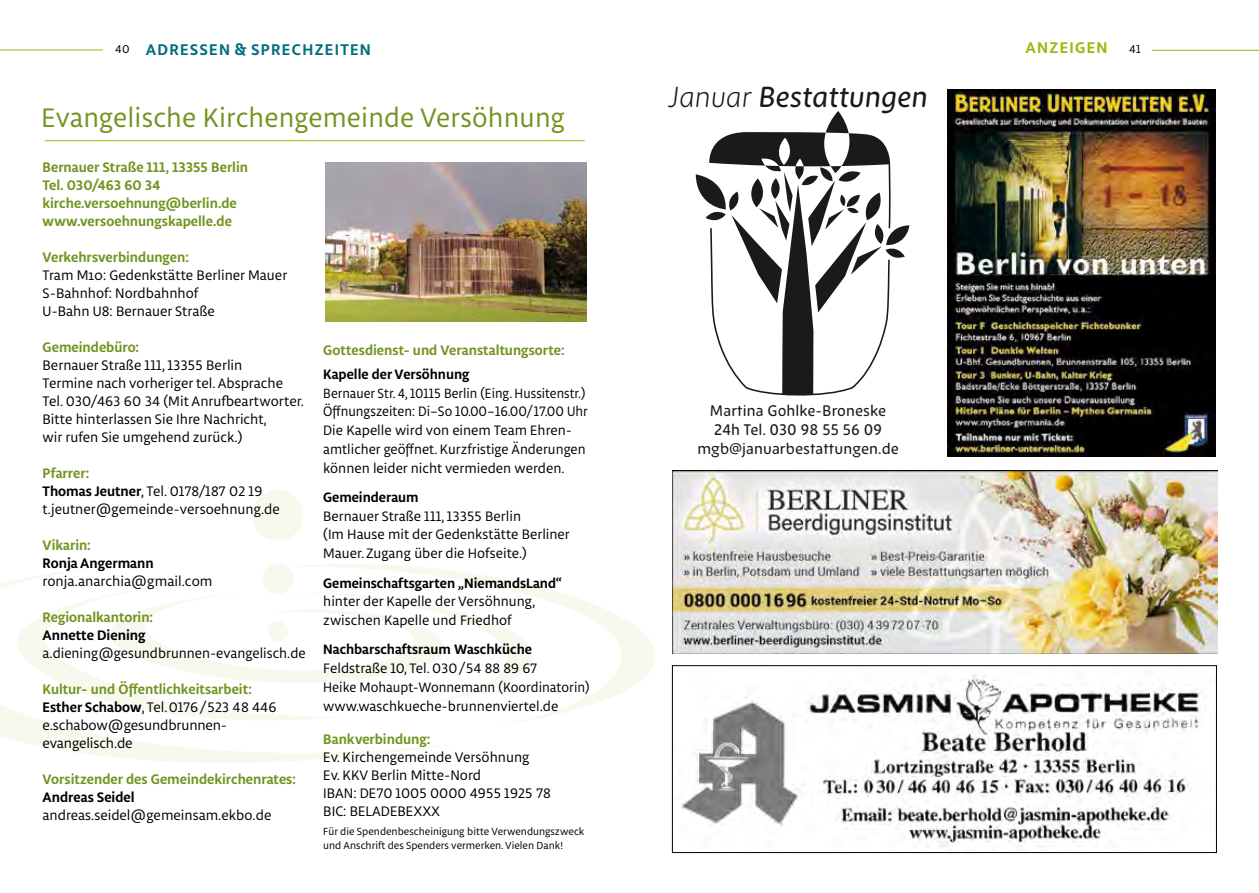
<style>
.page{position:relative;width:1259px;height:893px;background:#fff}
.page>*{position:absolute;margin:0;border:0;box-sizing:border-box;transform-origin:0 0}
.t1{font:italic 500 28.95px "Zen New";color:#1b1a19}
.t2{font:28.5px "Libertad";letter-spacing:.005em;color:#739421}
.t3{font:700 16.5px "Libertad";letter-spacing:.08em;color:#006e80}
.t4{font:700 16.5px "Libertad";letter-spacing:.08em;color:#9db80e}
.t5{font:500 15.3px/19.2px "Zen New";letter-spacing:.005em;color:#1b1a19;text-align:center}
.t6{font:14.7px/18px "Libertad";color:#000}
.t7{font:700 14.7px/18px "Libertad";color:#739421}
.t8{font:700 14.7px "Libertad";color:#000}
.t9{font:14.55px/18.8px "Libertad";color:#000}
.t10{font:14.55px/18.8px "Libertad";color:#000;scale:.94 1}
.t11{font:700 14.55px "Libertad";color:#000}
.t12{font:14.25px "Libertad";color:#000;scale:.94 1}
.t13{font:12px "Libertad";color:#000}
.t14{font:10.95px/13.5px "Libertad";color:#000}
.s1{font-weight:400;font-size:12px;color:#000}
.s2{font-size:18px}
.s3{font-weight:700;color:#739421}
.s4{font-weight:700}
.s5{font-weight:300}
</style>
<div class="page">
<hr style="left:1151px;top:50px;width:108px;height:1px;background:#9db80e">
<svg style="left:696px;top:111px;width:213px;height:284px"></svg>
<img style="left:947px;top:89px;width:268px;height:368px">
<svg style="left:302px;top:564px;width:391px;height:162px"></svg>
<svg style="left:0;top:566px;width:460px;height:197px"></svg>
<svg style="left:86px;top:586px;width:484px;height:121px"></svg>
<div style="left:252px;top:490px;width:51px;height:51px;background:#f7f9ee;border-radius:50%"></div>
<div style="left:262px;top:563px;width:31px;height:31px;background:#f7f9ee;border-radius:50%"></div>
<div style="left:268px;top:621px;width:20px;height:20px;background:#f7f9ee;border-radius:50%"></div>
<hr style="left:0;top:50px;width:103px;height:1px;background:#9db80e">
<hr style="left:45px;top:140px;width:540px;height:1px;background:#9db80e">
<img style="left:674px;top:667px;width:528px;height:180px">
<div style="left:672px;top:665px;width:544px;height:188px;border:1px solid #000"></div>
<img style="left:672px;top:470px;width:545px;height:183px">
<img style="left:325px;top:162px;width:262px;height:159px">
<p class="t3" style="left:115px;top:38px;width:257px"><span class="s1">40</span> ADRESSEN <span class="s2">&amp;</span> SPRECHZEITEN</p>
<h2 class="t2" style="left:41px;top:100px;width:525px">Evangelische Kirchengemeinde Versöhnung</h2>
<p class="t7" style="left:43px;top:157px;width:207px">Bernauer Straße 111, 13355 Berlin<br>Tel. 030/463 60 34 kirche.versoehnung@berlin.de www.versoehnungskapelle.de</p>
<p class="t7" style="left:43px;top:247px;width:148px">Verkehrsverbindungen:</p>
<p class="t6" style="left:43px;top:266px;width:246px">Tram M10: Gedenkstätte Berliner Mauer<br>S-Bahnhof: Nordbahnhof<br>U-Bahn U8: Bernauer Straße</p>
<p class="t7" style="left:43px;top:337px;width:98px">Gemeindebüro:</p>
<p class="t6" style="left:43px;top:356px;width:263px">Bernauer Straße 111, 13355 Berlin<br>Termine nach vorheriger tel. Absprache Tel. 030/463 60 34 (Mit Anrufbeartworter.<br>Bitte hinterlassen Sie Ihre Nachricht,<br>wir rufen Sie umgehend zurück.)</p>
<p class="t6" style="left:43px;top:464px;width:239px"><span class="s3">Pfarrer:<br></span><span class="s4">Thomas Jeutner</span>, Tel. 0178/187 02 19 t.jeutner@gemeinde-versoehnung.de</p>
<p class="t7" style="left:43px;top:535px;width:50px">Vikarin:</p>
<p class="t8" style="left:43px;top:553px;width:113px">Ronja Angermann</p>
<p class="t6" style="left:43px;top:572px;width:171px">ronja.anarchia@gmail.com</p>
<p class="t7" style="left:43px;top:607px;width:112px">Regionalkantorin:</p>
<p class="t8" style="left:43px;top:625px;width:105px">Annette Diening</p>
<p class="t6" style="left:43px;top:644px;width:265px">a.diening@gesundbrunnen-evangelisch.de</p>
<p class="t6" style="left:43px;top:680px;width:236px"><span class="s3">Kultur- und Öffentlichkeitsarbeit:<br></span><span class="s4">Esther Schabow</span>, Tel. 0176/523 48 446 e.schabow@gesundbrunnen&shy;evangelisch.de</p>
<p class="t7" style="left:43px;top:769px;width:255px">Vorsitzender des Gemeindekirchenrates:</p>
<p class="t8" style="left:43px;top:787px;width:94px">Andreas Seidel</p>
<p class="t6" style="left:43px;top:806px;width:230px">andreas.seidel@gemeinsam.ekbo.de</p>
<p class="t7" style="left:323px;top:340px;width:243px">Gottesdienst- und Veranstaltungsorte:</p>
<p class="t11" style="left:323px;top:364px;width:148px">Kapelle der Versöhnung</p>
<p class="t12" style="left:323px;top:384px;width:280px">Bernauer Str. 4, 10115 Berlin (Eing. Hussitenstr.)</p>
<p class="t10" style="left:323px;top:402px;width:283px">Öffnungszeiten: Di–So 10.00–16.00/17.00 Uhr Die Kapelle wird von einem Team Ehren&shy;amtlicher geöffnet. Kurzfristige Änderungen können leider nicht vermieden werden.</p>
<p class="t11" style="left:323px;top:487px;width:97px">Gemeinderaum</p>
<p class="t9" style="left:323px;top:506px;width:248px">Bernauer Straße 111, 13355 Berlin<br>(Im Hause mit der Gedenkstätte Berliner<br>Mauer. Zugang über die Hofseite.)</p>
<p class="t11" style="left:323px;top:573px;width:240px">Gemeinschaftsgarten „NiemandsLand“</p>
<p class="t9" style="left:323px;top:592px;width:214px">hinter der Kapelle der Versöhnung, zwischen Kapelle und Friedhof</p>
<p class="t11" style="left:323px;top:640px;width:210px">Nachbarschaftsraum Waschküche</p>
<p class="t9" style="left:323px;top:659px;width:268px">Feldstraße 10, Tel. 030 /54 88 89 67<br>Heike Mohaupt-Wonnemann (Koordinatorin) www.waschkueche-brunnenviertel.de</p>
<p class="t7" style="left:323px;top:729px;width:109px">Bankverbindung:</p>
<p class="t6" style="left:323px;top:748px;width:229px">Ev. Kirchengemeinde Versöhnung<br>Ev. KKV Berlin Mitte-Nord<br>IBAN: DE70 1005 0000 4955 1925 78<br>BIC: BELADEBEXXX</p>
<p class="t14" style="left:323px;top:825px;width:263px">Für die Spendenbescheinigung bitte Verwendungszweck und Anschrift des Spenders vermerken. Vielen Dank!</p>
<h1 class="t1" style="left:668px;top:80px;width:261px"><span class="s5">Januar</span> Bestattungen</h1>
<p class="t5" style="left:697px;top:401px;width:203px">Martina Gohlke-Broneske<br>24h Tel. 030 98 55 56 09 mgb@januarbestattungen.de</p>
<p class="t4" style="left:1025px;top:36px;width:84px">ANZEIGEN</p>
<p class="t13" style="left:1129px;top:41px;width:13px">41</p>
</div>
